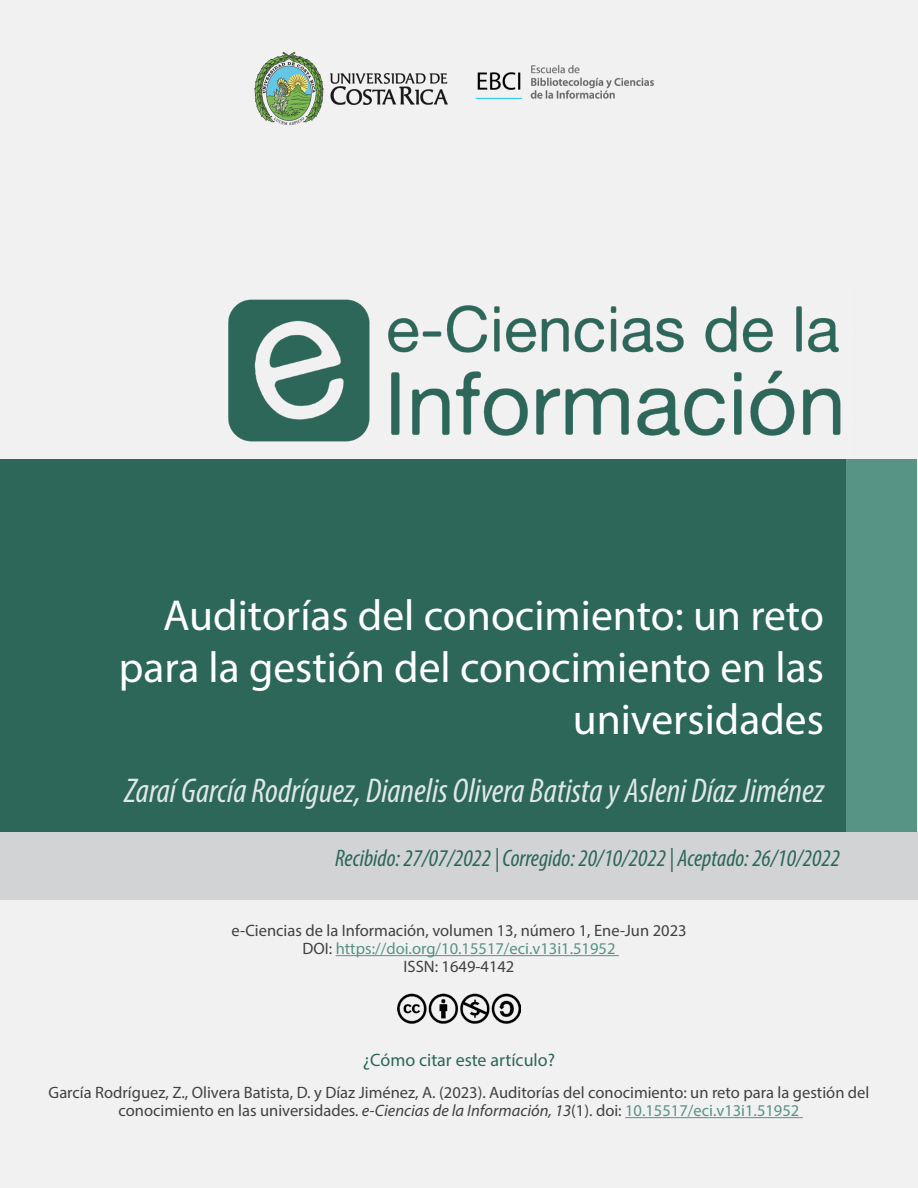
<style>
.page{position:relative;width:918px;height:1188px;background:#fff}
.page>*{position:absolute;margin:0;border:0;box-sizing:border-box;transform-origin:0 0}
.t1{font:43.5px/52.2px "Myriad Pro";color:#fff;text-align:right}
.t2{font:italic condensed 34.5px "Myriad Pro";color:#fff}
.t3{font:italic condensed 24px "Myriad Pro";color:#2c6759}
.t4{font:18px "Myriad Pro";color:#2c6759}
.t5{font:16.5px/18px "Myriad Pro";color:#414042;text-align:center}
.s1{color:#589385}
.s2{font-style:italic}
</style>
<div class="page">
<div style="left:1px;top:0;width:917px;height:1188px;background:#f1f1f2"></div>
<div style="left:1px;top:832px;width:917px;height:68px;background:#d1d3d4"></div>
<div style="left:1px;top:459px;width:916px;height:373px;background:#2c6759"></div>
<div style="left:847px;top:459px;width:70px;height:373px;background:#589486"></div>
<img style="left:254px;top:51px;width:194px;height:75px">
<img style="left:475px;top:65px;width:179px;height:34px">
<hr style="left:336px;top:955px;width:283px;height:1px;background:#589385">
<hr style="left:625px;top:1117px;width:178px;height:1px;background:#589385">
<img style="left:397px;top:993px;width:124px;height:31px">
<img style="left:228px;top:299px;width:613px;height:143px">
<h1 class="t1" style="left:119px;top:589px;width:707px">Auditorías del conocimiento: un reto para la gestión del conocimiento en las universidades</h1>
<h2 class="t2" style="left:124px;top:769px;width:701px">Zaraí García Rodríguez, Dianelis Olivera Batista y Asleni Díaz Jiménez</h2>
<h3 class="t3" style="left:335px;top:843px;width:506px">Recibido: 27/07/2022 | Corregido: 20/10/2022 | Aceptado: 26/10/2022</h3>
<p class="t5" style="left:231px;top:921px;width:457px">e-Ciencias de la Información, volumen 13, número 1, Ene-Jun 2023<br>DOI: <span class="s1">https://doi.org/10.15517/eci.v13i1.51952<br></span>ISSN: 1649-4142</p>
<p class="t4" style="left:363px;top:1048px;width:194px">¿Cómo citar este artículo?</p>
<p class="t5" style="left:49px;top:1083px;width:822px">García Rodríguez, Z., Olivera Batista, D. y Díaz Jiménez, A. (2023). Auditorías del conocimiento: un reto para la gestión del conocimiento en las universidades<span class="s2">. e-Ciencias de la Información, 13</span>(1). doi: <span class="s1">10.15517/eci.v13i1.51952</span></p>
</div>
